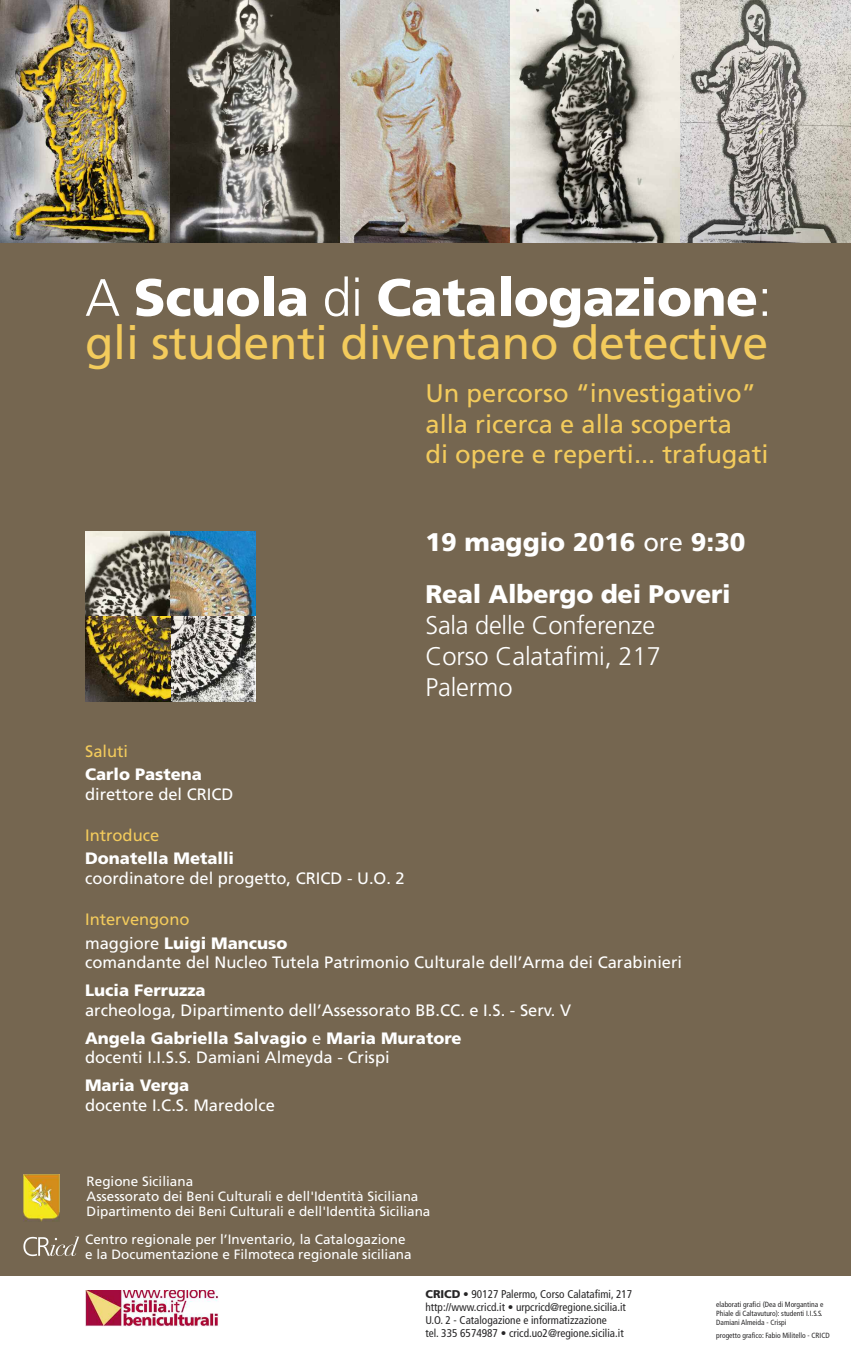
<style>
.page{position:relative;width:851px;height:1361px;background:#fff}
.page>*{position:absolute;margin:0;border:0;box-sizing:border-box;transform-origin:0 0}
.t1{font:900 52.5px "Frutiger";letter-spacing:-.01em;color:#fff}
.t2{font:46.5px "Frutiger LT Std";letter-spacing:-.005em;color:#f3cb5c}
.t3{font:25.5px/30.6px "Frutiger LT Std";color:#f3cb5c}
.t4{font:300 25.5px/31px "Frutiger";letter-spacing:-.005em;color:#fff}
.t5{font:900 25.5px "Frutiger";letter-spacing:-.01em;color:#fff}
.t6{font:900 25.5px "Frutiger LT Std";color:#fff}
.t7{font:16.5px/19.5px "Frutiger LT Std";color:#fff}
.t8{font:16.5px "Frutiger";color:#fff}
.t9{font:900 16.5px "Frutiger";color:#fff}
.t10{font:16.5px "Frutiger";color:#f3cb5c}
.t11{font:900 16.5px "Frutiger LT Std";color:#fff}
.t12{font:13.5px/15px "Frutiger LT Std";color:#fff}
.t13{font:condensed 11.25px/12.9px "Frutiger LT Std";color:#272627}
.t14{font:condensed 7.5px/9px "Frutiger LT Std";color:#272627;text-align:justify}
.s1{font-weight:300}
.s2{font-family:"Frutiger LT Std";font-weight:300}
.s3{font-weight:400}
.s4{font-weight:900}
.s5{font-weight:900;font-stretch:normal}
</style>
<div class="page">
<div style="left:0;top:0;width:850px;height:1276px;background:#756650"></div>
<img style="left:85px;top:531px;width:170px;height:171px">
<img style="left:23px;top:1236px;width:56px;height:20px">
<img style="left:23px;top:1175px;width:37px;height:46px">
<img style="left:86px;top:1290px;width:133px;height:36px">
<img style="left:0;top:0;width:170px;height:242px">
<svg style="left:170px;top:0;width:170px;height:242px;background:#5e5b54"></svg>
<img style="left:340px;top:0;width:170px;height:242px">
<svg style="left:510px;top:0;width:170px;height:242px;background:#a5a39c"></svg>
<svg style="left:680px;top:0;width:170px;height:242px;background:#b6b3ae"></svg>
<h1 class="t1" style="left:85px;top:276px;width:688px"><span class="s1">A</span> Scuola <span class="s2">di</span> Catalogazione<span class="s2">:</span></h1>
<h2 class="t2" style="left:85px;top:324px;width:684px">gli studenti diventano detective</h2>
<h3 class="t3" style="left:425px;top:380px;width:344px">Un percorso “investigativo” alla ricerca e alla scoperta<br>di opere e reperti... trafugati</h3>
<h3 class="t6" style="left:425px;top:531px;width:321px">19 maggio 2016 <span class="s3">ore</span> 9:30</h3>
<h3 class="t5" style="left:425px;top:584px;width:307px">Real Albergo dei Poveri</h3>
<h3 class="t4" style="left:425px;top:612px;width:237px">Sala delle Conferenze<br>Corso Calatafimi, 217<br>Palermo</h3>
<p class="t10" style="left:85px;top:744px;width:45px">Saluti</p>
<p class="t9" style="left:85px;top:768px;width:118px">Carlo Pastena</p>
<p class="t8" style="left:85px;top:787px;width:150px">direttore del CRICD</p>
<p class="t10" style="left:85px;top:828px;width:76px">Introduce</p>
<p class="t9" style="left:85px;top:852px;width:150px">Donatella Metalli</p>
<p class="t8" style="left:85px;top:871px;width:321px">coordinatore del progetto, CRICD - U.O. 2</p>
<p class="t10" style="left:85px;top:912px;width:106px">Intervengono</p>
<p class="t7" style="left:85px;top:934px;width:598px">maggiore <span class="s4">Luigi Mancuso<br></span>comandante del Nucleo Tutela Patrimonio Culturale dell’Arma dei Carabinieri</p>
<p class="t11" style="left:85px;top:983px;width:122px">Lucia Ferruzza</p>
<p class="t7" style="left:85px;top:997px;width:487px;line-height:28px">archeologa, Dipartimento dell’Assessorato BB.CC. e I.S. - Serv. V<br><span class="s4">Angela Gabriella Salvagio</span> e <span class="s4">Maria Muratore</span></p>
<p class="t7" style="left:85px;top:1049px;width:306px">docenti I.I.S.S. Damiani Almeyda - Crispi</p>
<p class="t11" style="left:85px;top:1078px;width:106px">Maria Verga</p>
<p class="t7" style="left:85px;top:1096px;width:191px">docente I.C.S. Maredolce</p>
<p class="t12" style="left:87px;top:1174px;width:345px">Regione Siciliana<br>Assessorato dei Beni Culturali e dell'Identità Siciliana<br>Dipartimento dei Beni Culturali e dell'Identità Siciliana</p>
<p class="t12" style="left:85px;top:1232px;width:328px">Centro regionale per l’Inventario, la Catalogazione e la Documentazione e Filmoteca regionale siciliana</p>
<p class="t13" style="left:425px;top:1288px;width:208px"><span class="s5">CRICD</span> • 90127 Palermo, Corso Calatafimi, 217 http://www.cricd.it • urpcricd@regione.sicilia.it U.O. 2 - Catalogazione e informatizzazione<br>tel. 335 6574987 • cricd.uo2@regione.sicilia.it</p>
<p class="t14" style="left:716px;top:1300px;width:109px">elaborati grafici (Dea di Morgantina e Phiale di Caltavuturo): studenti I.I.S.S.<br>Damiani Almeida - Crispi</p>
<p class="t14" style="left:716px;top:1331px;width:115px">progetto grafico: Fabio Militello - CRICD</p>
</div>
